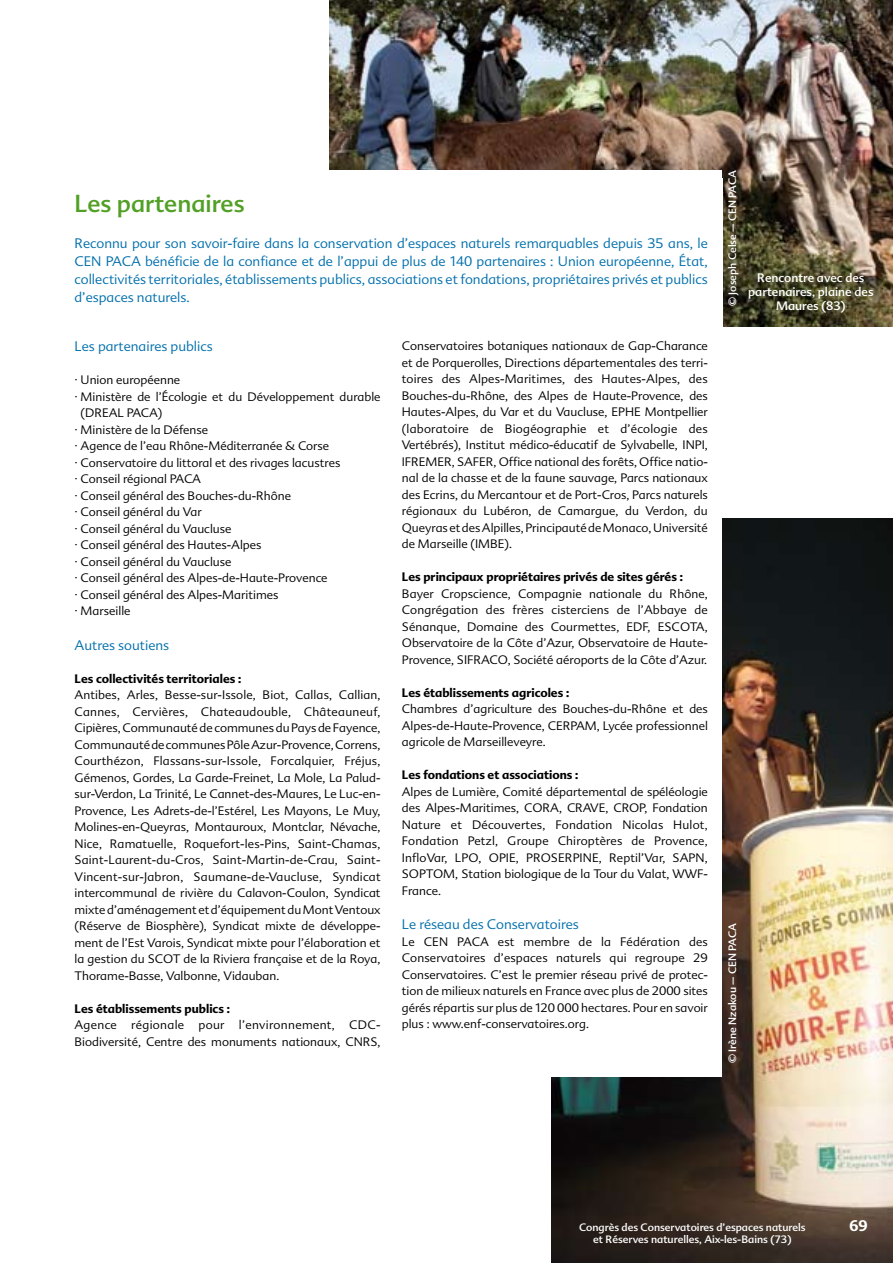
<style>
.page{position:relative;width:893px;height:1263px;background:#fff}
.page>*{position:absolute;margin:0;border:0;box-sizing:border-box;transform-origin:0 0}
.t1{font:24px "Advert";color:#51a025}
.t2{font:700 15px "Advert";color:#fff}
.t3{font:300 13.5px/18px "Advert";color:#006fac;text-align:justify}
.t4{font:300 12px/16.5px "Advert";color:#000;text-align:justify}
.t5{font:700 12px "Advert";color:#000}
.t6{font:12px/14.4px "Advert";color:#fff;text-align:center}
.t7{font:10.5px "Advert";color:#fff}
</style>
<div class="page">
<img style="left:330px;top:0;width:563px;height:326px">
<img style="left:552px;top:519px;width:341px;height:744px">
<div style="left:31px;top:170px;width:690px;height:907px;background:#fff"></div>
<div style="left:60px;top:179px;width:663px;height:156px;background:#fff"></div>
<h1 class="t1" style="left:75px;top:189px;width:171px">Les partenaires</h1>
<p class="t3" style="left:75px;top:234px;width:635px">Reconnu pour son savoir-faire dans la conservation d’espaces naturels remarquables depuis 35 ans, le CEN PACA bénéficie de la confiance et de l’appui de plus de 140 partenaires : Union européenne, État, collectivités territoriales, établissements publics, associations et fondations, propriétaires privés et publics d’espaces naturels.</p>
<p class="t3" style="left:75px;top:338px;width:140px">Les partenaires publics</p>
<p class="t4" style="left:75px;top:372px;width:107px">· Union européenne</p>
<p class="t4" style="left:75px;top:388px;width:308px">· Ministère de l’Écologie et du Développement durable</p>
<p class="t4" style="left:81px;top:405px;width:83px">(DREAL PACA)</p>
<p class="t4" style="left:75px;top:421px;width:135px">· Ministère de la Défense</p>
<p class="t4" style="left:75px;top:438px;width:256px">· Agence de l’eau Rhône-Méditerranée &amp; Corse</p>
<p class="t4" style="left:75px;top:454px;width:267px">· Conservatoire du littoral et des rivages lacustres</p>
<p class="t4" style="left:75px;top:471px;width:128px">· Conseil régional PACA</p>
<p class="t4" style="left:75px;top:487px;width:218px">· Conseil général des Bouches-du-Rhône</p>
<p class="t4" style="left:75px;top:504px;width:129px">· Conseil général du Var</p>
<p class="t4" style="left:75px;top:520px;width:158px">· Conseil général du Vaucluse</p>
<p class="t4" style="left:75px;top:537px;width:188px">· Conseil général des Hautes-Alpes</p>
<p class="t4" style="left:75px;top:553px;width:158px">· Conseil général du Vaucluse</p>
<p class="t4" style="left:75px;top:570px;width:255px">· Conseil général des Alpes-de-Haute-Provence</p>
<p class="t4" style="left:75px;top:586px;width:205px">· Conseil général des Alpes-Maritimes</p>
<p class="t4" style="left:75px;top:603px;width:58px">· Marseille</p>
<p class="t3" style="left:75px;top:636px;width:96px">Autres soutiens</p>
<p class="t5" style="left:75px;top:671px;width:168px">Les collectivités territoriales :</p>
<p class="t4" style="left:75px;top:687px;width:308px">Antibes, Arles, Besse-sur-Issole, Biot, Callas, Callian, Cannes, Cervières, Chateaudouble, Châteauneuf, Cipières, Communauté de communes du Pays de Fayence, Communauté de communes Pôle Azur-Provence, Correns, Courthézon, Flassans-sur-Issole, Forcalquier, Fréjus, Gémenos, Gordes, La Garde-Freinet, La Mole, La Palud&shy;sur-Verdon, La Trinité, Le Cannet-des-Maures, Le Luc-en-Provence, Les Adrets-de-l’Estérel, Les Mayons, Le Muy, Molines-en-Queyras, Montauroux, Montclar, Névache, Nice, Ramatuelle, Roquefort-les-Pins, Saint-Chamas, Saint-Laurent-du-Cros, Saint-Martin-de-Crau, Saint-Vincent-sur-Jabron, Saumane-de-Vaucluse, Syndicat intercommunal de rivière du Calavon-Coulon, Syndicat mixte d’aménagement et d’équipement du Mont Ventoux (Réserve de Biosphère), Syndicat mixte de développe&shy;ment de l’Est Varois, Syndicat mixte pour l’élaboration et la gestion du SCOT de la Riviera française et de la Roya, Thorame-Basse, Valbonne, Vidauban.</p>
<p class="t5" style="left:75px;top:1001px;width:157px">Les établissements publics :</p>
<p class="t4" style="left:75px;top:1017px;width:308px">Agence régionale pour l’environnement, CDC-<br>Biodiversité, Centre des monuments nationaux, CNRS,</p>
<p class="t4" style="left:402px;top:338px;width:308px">Conservatoires botaniques nationaux de Gap-Charance et de Porquerolles, Directions départementales des terri&shy;toires des Alpes-Maritimes, des Hautes-Alpes, des Bouches-du-Rhône, des Alpes de Haute-Provence, des Hautes-Alpes, du Var et du Vaucluse, EPHE Montpellier (laboratoire de Biogéographie et d’écologie des Vertébrés), Institut médico-éducatif de Sylvabelle, INPI, IFREMER, SAFER, Office national des forêts, Office natio&shy;nal de la chasse et de la faune sauvage, Parcs nationaux des Ecrins, du Mercantour et de Port-Cros, Parcs naturels régionaux du Lubéron, de Camargue, du Verdon, du Queyras et des Alpilles, Principauté de Monaco, Université de Marseille (IMBE).</p>
<p class="t5" style="left:402px;top:569px;width:283px">Les principaux propriétaires privés de sites gérés :</p>
<p class="t4" style="left:402px;top:585px;width:308px">Bayer Cropscience, Compagnie nationale du Rhône, Congrégation des frères cisterciens de l’Abbaye de Sénanque, Domaine des Courmettes, EDF, ESCOTA, Observatoire de la Côte d’Azur, Observatoire de Haute-Provence, SIFRACO, Société aéroports de la Côte d’Azur.</p>
<p class="t5" style="left:402px;top:685px;width:169px">Les établissements agricoles :</p>
<p class="t4" style="left:402px;top:701px;width:308px">Chambres d’agriculture des Bouches-du-Rhône et des Alpes-de-Haute-Provence, CERPAM, Lycée professionnel agricole de Marseilleveyre.</p>
<p class="t5" style="left:402px;top:767px;width:178px">Les fondations et associations :</p>
<p class="t4" style="left:402px;top:783px;width:308px">Alpes de Lumière, Comité départemental de spéléologie des Alpes-Maritimes, CORA, CRAVE, CROP, Fondation Nature et Découvertes, Fondation Nicolas Hulot, Fondation Petzl, Groupe Chiroptères de Provence, InfloVar, LPO, OPIE, PROSERPINE, Reptil’Var, SAPN, SOPTOM, Station biologique de la Tour du Valat, WWF-France.</p>
<p class="t3" style="left:402px;top:915px;width:179px">Le réseau des Conservatoires</p>
<p class="t4" style="left:402px;top:933px;width:308px">Le CEN PACA est membre de la Fédération des Conservatoires d’espaces naturels qui regroupe 29<br>Conservatoires. C’est le premier réseau privé de protec&shy;tion de milieux naturels en France avec plus de 2000 sites gérés répartis sur plus de 120 000 hectares. Pour en savoir plus : www.enf-conservatoires.org.</p>
<p class="t7" style="left:726px;top:306px;width:138px;rotate:-90deg">© Joseph Celse – CEN PACA</p>
<p class="t6" style="left:748px;top:270px;width:127px">Rencontre avec des partenaires, plaine des<br>Maures (83)</p>
<p class="t7" style="left:726px;top:1063px;width:142px;rotate:-90deg">© Irène Nzakou – CEN PACA</p>
<p class="t7" style="left:579px;top:1220px;width:228px">Congrès des Conservatoires d’espaces naturels</p>
<p class="t2" style="left:849px;top:1217px;width:20px">69</p>
<p class="t7" style="left:593px;top:1233px;width:200px">et Réserves naturelles, Aix-les-Bains (73)</p>
</div>
